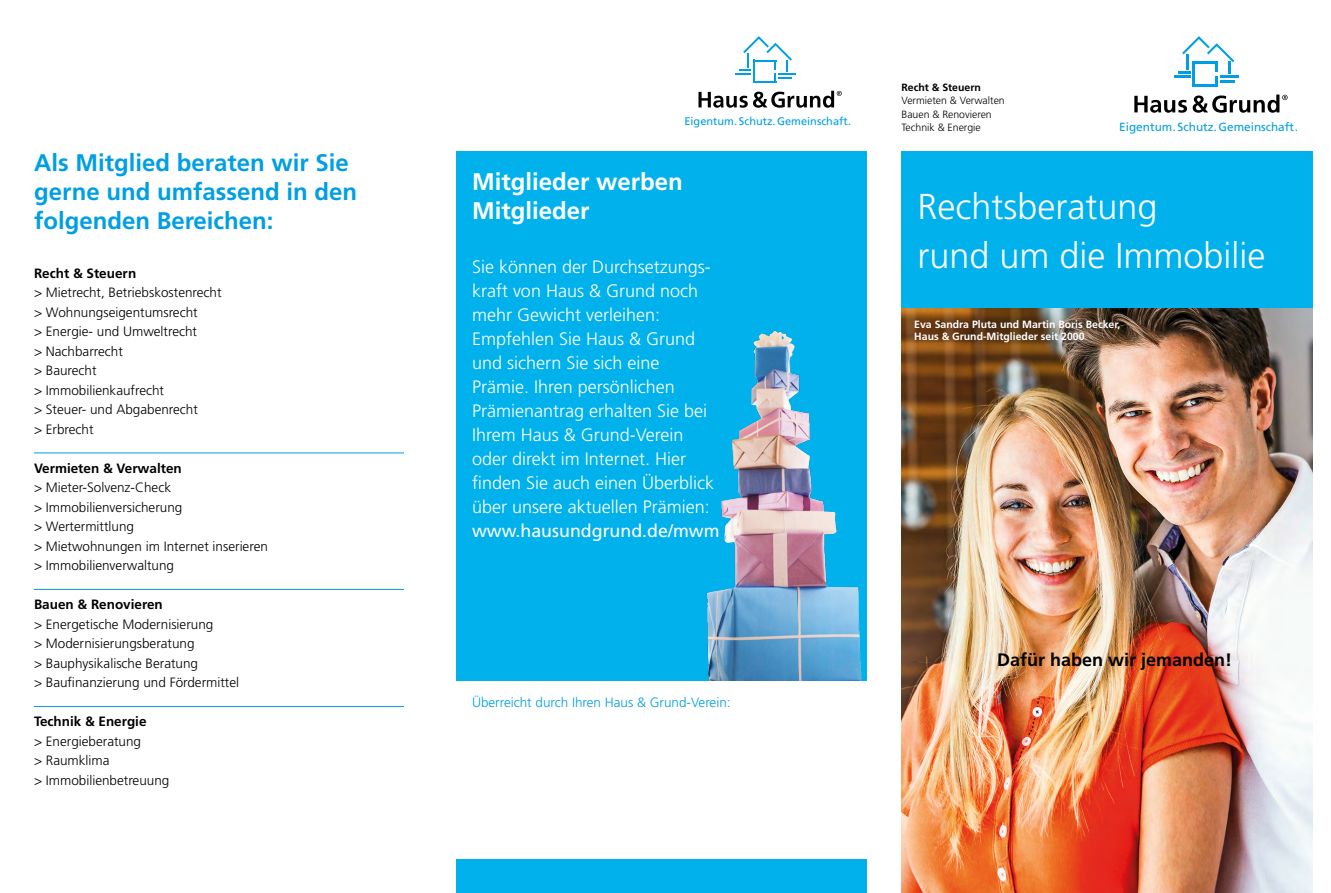
<style>
.page{position:relative;width:1331px;height:893px;background:#fff}
.page>*{position:absolute;margin:0;border:0;box-sizing:border-box;transform-origin:0 0}
.t1{font:300 36px/48.8px "Frutiger";color:#fff}
.t2{font:700 24px/29.2px "Frutiger";color:#009fe3}
.t3{font:700 24px/29.2px "Frutiger";color:#fff}
.t4{font:300 18px/24px "Frutiger";color:#fff}
.t5{font:18px "Frutiger";color:#fff}
.t6{font:700 18px "Frutiger";color:#000}
.t7{font:300 13.5px/19.5px "Frutiger";color:#000}
.t8{font:700 13.5px "Frutiger";color:#000}
.t9{font:300 13.5px "Frutiger";color:#009fe3}
.t10{font:11.85px "Frutiger";color:#009fe3}
.t11{font:11.1px "Frutiger";color:#009fe3}
.t12{font:700 10.5px/12px "Frutiger";color:#fff}
.t13{font:300 10.5px/13.5px "Frutiger";color:#000}
.t14{font:700 10.5px "Frutiger";color:#000}
</style>
<div class="page">
<img style="left:901px;top:307px;width:412px;height:586px">
<svg style="left:735px;top:36px;width:61px;height:47px"></svg>
<svg style="left:698px;top:91px;width:144px;height:17px"></svg>
<div style="left:456px;top:151px;width:410px;height:742px;background:#00b1eb"></div>
<svg style="left:1174px;top:36px;width:64px;height:50px"></svg>
<svg style="left:1134px;top:96px;width:53px;height:17px"></svg>
<svg style="left:1193px;top:95px;width:94px;height:18px"></svg>
<div style="left:901px;top:151px;width:412px;height:156px;background:#00b1eb"></div>
<img style="left:706px;top:330px;width:155px;height:351px">
<div style="left:449px;top:681px;width:424px;height:178px;background:#fff"></div>
<hr style="left:34px;top:453px;width:370px;height:1px;background:#009fe3">
<hr style="left:34px;top:589px;width:370px;height:1px;background:#009fe3">
<hr style="left:34px;top:706px;width:370px;height:1px;background:#009fe3">
<h2 class="t2" style="left:34px;top:147px;width:325px">Als Mitglied beraten wir Sie gerne und umfassend in den folgenden Bereichen:</h2>
<p class="t8" style="left:34px;top:265px;width:104px">Recht &amp; Steuern</p>
<p class="t7" style="left:34px;top:283px;width:189px">&gt; Mietrecht, Betriebskostenrecht &gt; Wohnungseigentumsrecht<br>&gt; Energie- und Umweltrecht<br>&gt; Nachbarrecht<br>&gt; Baurecht<br>&gt; Immobilienkaufrecht<br>&gt; Steuer- und Abgabenrecht<br>&gt; Erbrecht</p>
<p class="t8" style="left:34px;top:460px;width:149px">Vermieten &amp; Verwalten</p>
<p class="t7" style="left:34px;top:478px;width:235px">&gt; Mieter-Solvenz-Check<br>&gt; Immobilienversicherung<br>&gt; Wertermittlung<br>&gt; Mietwohnungen im Internet inserieren &gt; Immobilienverwaltung</p>
<p class="t8" style="left:34px;top:597px;width:130px">Bauen &amp; Renovieren</p>
<p class="t7" style="left:34px;top:614px;width:207px">&gt; Energetische Modernisierung<br>&gt; Modernisierungsberatung<br>&gt; Bauphysikalische Beratung<br>&gt; Baufinanzierung und Fördermittel</p>
<p class="t8" style="left:34px;top:714px;width:114px">Technik &amp; Energie</p>
<p class="t7" style="left:34px;top:731px;width:137px">&gt; Energieberatung<br>&gt; Raumklima<br>&gt; Immobilienbetreuung</p>
<p class="t11" style="left:684px;top:115px;width:168px">Eigentum. Schutz. Gemeinschaft.</p>
<h2 class="t3" style="left:472px;top:167px;width:212px">Mitglieder werben<br>Mitglieder</h2>
<p class="t4" style="left:472px;top:254px;width:244px">Sie können der Durchsetzungs&shy;kraft von Haus &amp; Grund noch mehr Gewicht verleihen:<br>Empfehlen Sie Haus &amp; Grund und sichern Sie sich eine<br>Prämie. Ihren persönlichen<br>Prämienantrag erhalten Sie bei<br>Ihrem Haus &amp; Grund-Verein oder direkt im Internet. Hier finden Sie auch einen Überblick über unsere aktuellen Prämien:</p>
<h3 class="t5" style="left:472px;top:520px;width:249px">www.hausundgrund.de/mwm</h3>
<p class="t9" style="left:472px;top:694px;width:260px">Überreicht durch Ihren Haus &amp; Grund-Verein:</p>
<p class="t14" style="left:901px;top:81px;width:81px">Recht &amp; Steuern</p>
<p class="t13" style="left:901px;top:94px;width:105px">Vermieten &amp; Verwalten<br>Bauen &amp; Renovieren<br>Technik &amp; Energie</p>
<p class="t10" style="left:1119px;top:120px;width:180px">Eigentum. Schutz. Gemeinschaft.</p>
<h1 class="t1" style="left:917px;top:182px;width:350px">Rechtsberatung<br>rund um die Immobilie</h1>
<p class="t12" style="left:914px;top:318px;width:208px">Eva Sandra Pluta und Martin Boris Becker,<br>Haus &amp; Grund-Mitglieder seit 2000</p>
<h3 class="t6" style="left:997px;top:649px;width:237px">Dafür haben wir jemanden!</h3>
</div>
